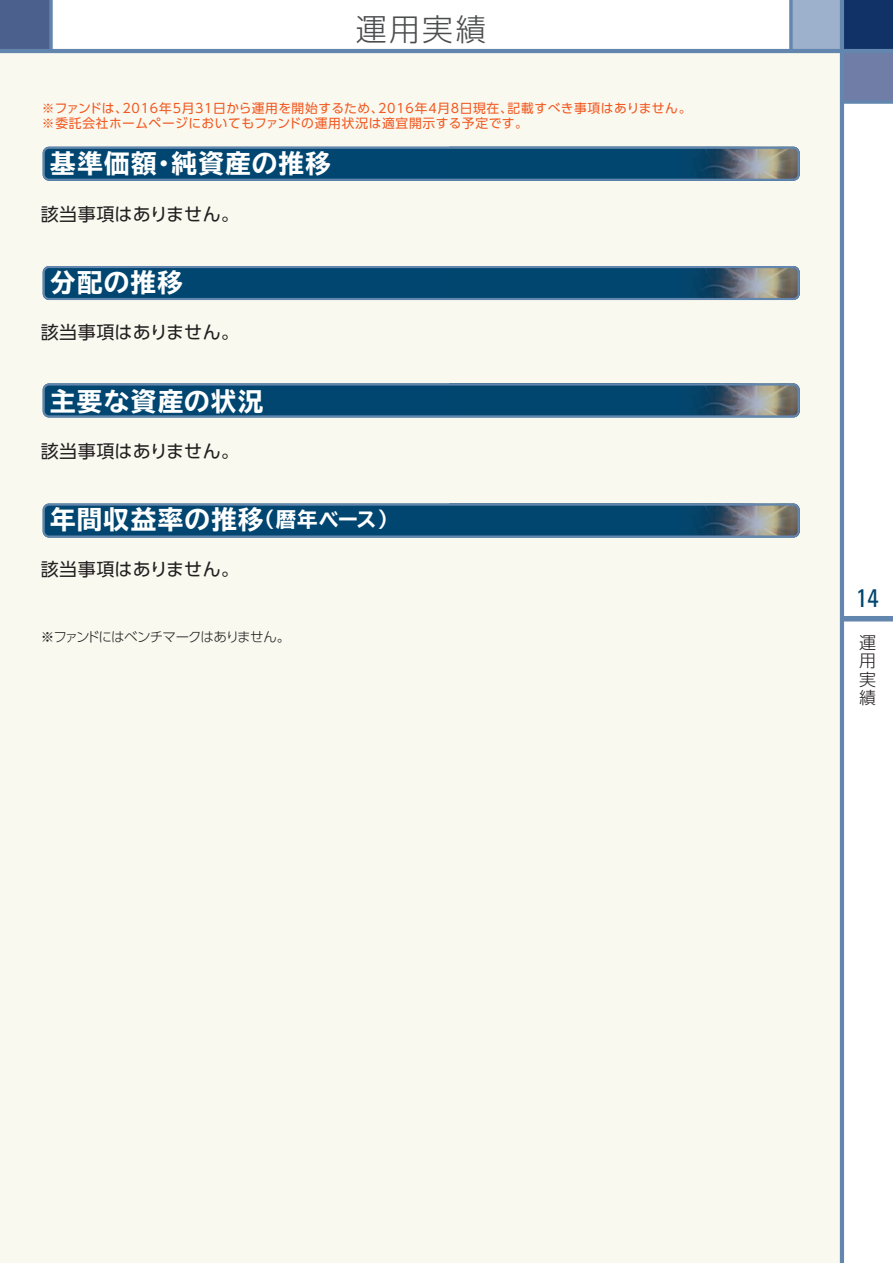
<style>
.page{position:relative;width:893px;height:1263px;background:#fff}
.page>*{position:absolute;margin:0;border:0;box-sizing:border-box;transform-origin:0 0}
.t1{font:300 30.75px "UD Shin Go Pro";color:#4b4c4d}
.t2{font:700 expanded 25.5px "TBUD Go Std";letter-spacing:.05em;color:#fff}
.t3{font:condensed 25.5px "Univers";color:#014670}
.t4{font:18px "UD Shin Go Pro";letter-spacing:.015em;color:#231f20}
.t5{font:300 16.95px/18.6px "UD Shin Go Pro";color:#231f20;text-align:justify}
.t6{font:300 13.5px "UD Shin Go Pro";letter-spacing:-.065em;color:#231f20}
.t7{font:12.75px/14.9px "UD Shin Go Pro";letter-spacing:.045em;color:#f15921}
.s1{font-size:20.4px}
</style>
<div class="page">
<div style="left:0;top:51px;width:842px;height:1212px;background:#faf9f0"></div>
<div style="left:791px;top:0;width:51px;height:51px;background:#9db0cc"></div>
<div style="left:842px;top:0;width:51px;height:51px;background:#103267"></div>
<div style="left:0;top:0;width:51px;height:51px;background:#4c608d"></div>
<div style="left:844px;top:53px;width:49px;height:47px;background:#707da6"></div>
<svg style="left:49px;top:0;width:4px;height:49px"></svg>
<div style="left:842px;top:616px;width:51px;height:5px;background:#6386ae"></div>
<hr style="left:840px;top:0;width:4px;height:1263px;background:#6386ae">
<hr style="left:0;top:49px;width:893px;height:4px;background:#6386ae">
<svg style="left:844px;top:100px;width:49px;height:4px"></svg>
<svg style="left:789px;top:0;width:4px;height:49px"></svg>
<svg style="left:43px;top:147px;width:757px;height:34px;background:#195378"></svg>
<svg style="left:43px;top:266px;width:757px;height:34px;background:#195378"></svg>
<svg style="left:43px;top:383px;width:757px;height:34px;background:#195378"></svg>
<svg style="left:43px;top:503px;width:757px;height:35px;background:#1c557a"></svg>
<h1 class="t1" style="left:356px;top:4px;width:132px">運用実績</h1>
<p class="t7" style="left:42px;top:101px;width:651px">※ファンドは、2016年5月31日から運用を開始するため、2016年4月8日現在、記載すべき事項はありません。※委託会社ホームページにおいてもファンドの運用状況は適宜開示する予定です。</p>
<h2 class="t2" style="left:50px;top:149px;width:282px">基準価額・純資産の推移</h2>
<h3 class="t4" style="left:41px;top:199px;width:200px">該当事項はありません。</h3>
<h2 class="t2" style="left:50px;top:268px;width:134px">分配の推移</h2>
<h3 class="t4" style="left:41px;top:318px;width:200px">該当事項はありません。</h3>
<h2 class="t2" style="left:50px;top:387px;width:215px">主要な資産の状況</h2>
<h3 class="t4" style="left:41px;top:436px;width:200px">該当事項はありません。</h3>
<h2 class="t2" style="left:50px;top:505px;width:349px">年間収益率の推移<span class="s1">（暦年ベース）</span></h2>
<h3 class="t4" style="left:41px;top:555px;width:200px">該当事項はありません。</h3>
<p class="t6" style="left:41px;top:626px;width:251px">※ファンドにはベンチマークはありません。</p>
<h2 class="t3" style="left:856px;top:582px;width:24px">14</h2>
<h3 class="t5" style="left:859px;top:632px;width:18px">運用実績</h3>
</div>
